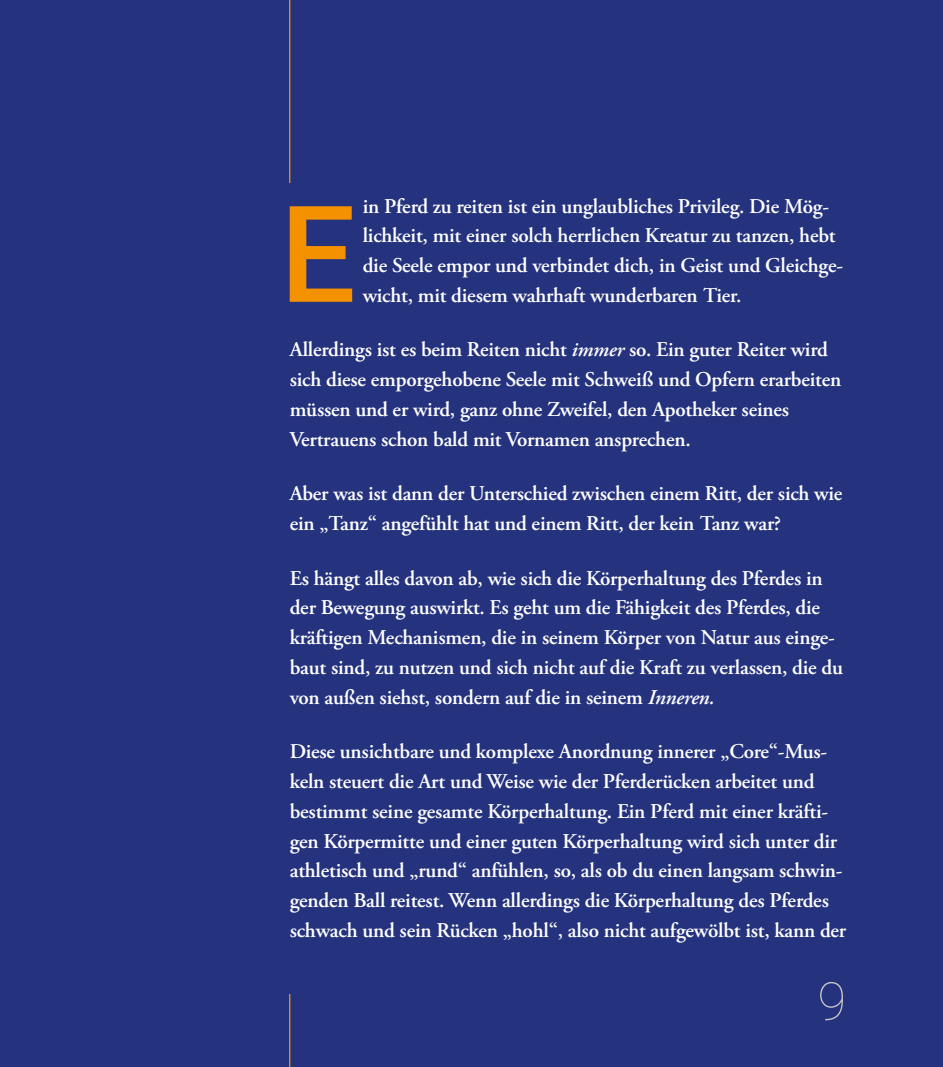
<style>
.page{position:relative;width:943px;height:1067px;background:#25327e}
.page>*{position:absolute;margin:0;border:0;box-sizing:border-box;transform-origin:0 0}
.t1{font:500 134.4px "Roboto";color:#f39100}
.t2{font:100 52.5px "Roboto";color:#c5c6c6}
.t3{font:600 21px/29.8px "Adobe Garamond Pro";letter-spacing:-.01em;color:#fff}
.s1{font-style:italic}
</style>
<div class="page">
<hr style="left:289px;top:0;width:1px;height:183px;background:#f39100">
<hr style="left:289px;top:994px;width:1px;height:73px;background:#f39100">
<h1 class="t1" style="left:280px;top:160px;width:77px">E</h1>
<p class="t3" style="left:363px;top:191px;width:482px">in Pferd zu reiten ist ein unglaubliches Privileg. Die Mög&shy;lichkeit, mit einer solch herrlichen Kreatur zu tanzen, hebt die Seele empor und verbindet dich, in Geist und Gleichge&shy;wicht, mit diesem wahrhaft wunderbaren Tier.</p>
<p class="t3" style="left:290px;top:335px;width:553px">Allerdings ist es beim Reiten nicht <span class="s1">immer</span> so. Ein guter Reiter wird sich diese emporgehobene Seele mit Schweiß und Opfern erarbeiten müssen und er wird, ganz ohne Zweifel, den Apotheker seines Vertrauens schon bald mit Vornamen ansprechen.</p>
<p class="t3" style="left:290px;top:479px;width:554px">Aber was ist dann der Unterschied zwischen einem Ritt, der sich wie ein „Tanz“ angefühlt hat und einem Ritt, der kein Tanz war?</p>
<p class="t3" style="left:290px;top:563px;width:555px">Es hängt alles davon ab, wie sich die Körperhaltung des Pferdes in der Bewegung auswirkt. Es geht um die Fähigkeit des Pferdes, die kräftigen Mechanismen, die in seinem Körper von Natur aus einge&shy;baut sind, zu nutzen und sich nicht auf die Kraft zu verlassen, die du von außen siehst, sondern auf die in seinem <span class="s1">Inneren.</span></p>
<p class="t3" style="left:290px;top:737px;width:558px">Diese unsichtbare und komplexe Anordnung innerer „Core“-Mus&shy;keln steuert die Art und Weise wie der Pferderücken arbeitet und bestimmt seine gesamte Körperhaltung. Ein Pferd mit einer kräfti&shy;gen Körpermitte und einer guten Körperhaltung wird sich unter dir athletisch und „rund“ anfühlen, so, als ob du einen langsam schwin&shy;genden Ball reitest. Wenn allerdings die Körperhaltung des Pferdes schwach und sein Rücken „hohl“, also nicht aufgewölbt ist, kann der</p>
<h2 class="t2" style="left:817px;top:964px;width:30px">9</h2>
</div>
